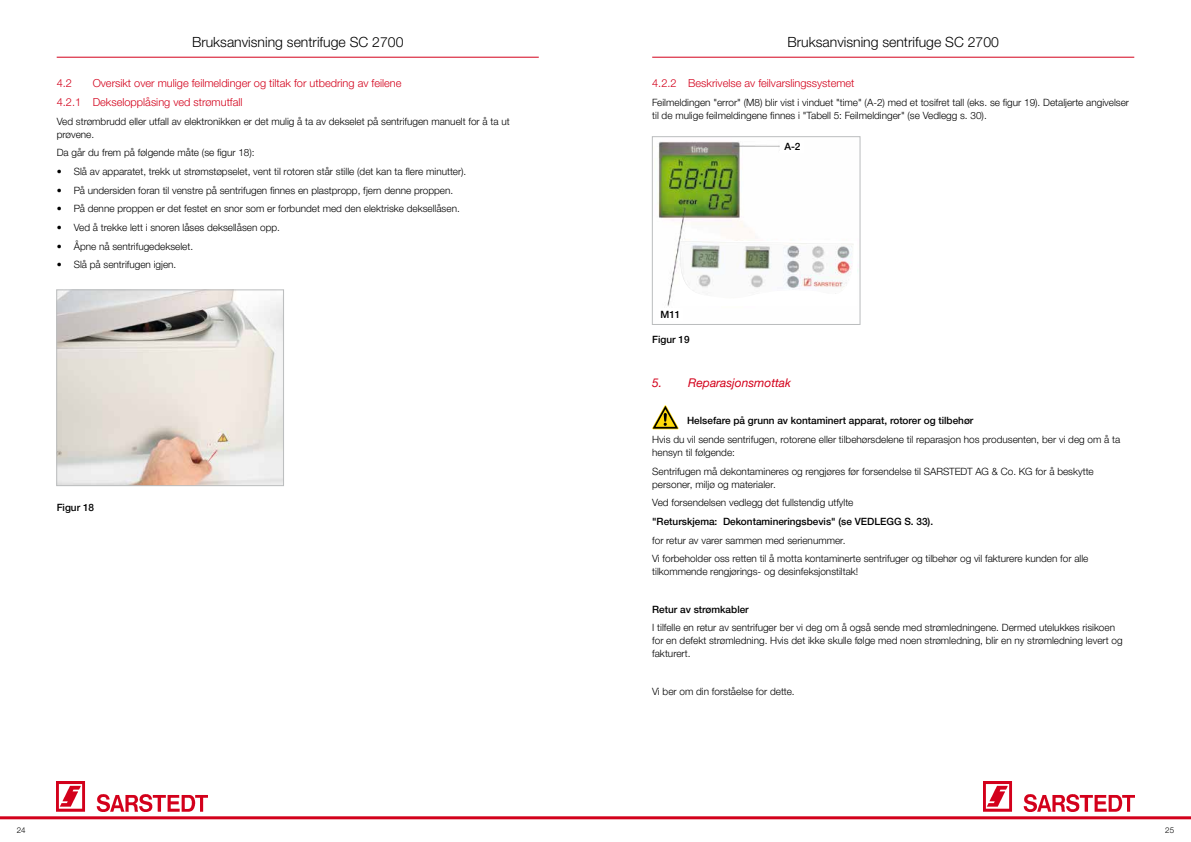
<style>
.page{position:relative;width:1191px;height:842px;background:#fff}
.page>*{position:absolute;margin:0;border:0;box-sizing:border-box;transform-origin:0 0}
.t1{font:300 14px "Helvetica Neue LTW1 G";color:#000}
.t2{font:italic 12px "Helvetica Neue LTW1 G";color:#d3001b}
.t3{font:300 11px/18.9px "Helvetica Neue LTW1 G";color:#d3001b}
.t4{font:300 10px/13px "Helvetica Neue LTW1 G";color:#000}
.t5{font:500 10px "Helvetica Neue LTW1 G";color:#000}
.t6{font:300 8px "Helvetica Neue LTW1 G";color:#000}
</style>
<div class="page">
<hr style="left:57px;top:57px;width:482px;height:1px;background:#d3001b">
<hr style="left:652px;top:57px;width:482px;height:1px;background:#d3001b">
<hr style="left:0;top:816px;width:1191px;height:3px;background:#d3001b">
<img style="left:983px;top:782px;width:151px;height:29px">
<img style="left:57px;top:782px;width:150px;height:29px">
<svg style="left:652px;top:405px;width:26px;height:24px"></svg>
<img style="left:59px;top:292px;width:223px;height:192px">
<div style="left:57px;top:290px;width:227px;height:196px;border:1px solid #bbbdbe"></div>
<img style="left:657px;top:141px;width:201px;height:165px">
<div style="left:652px;top:137px;width:208px;height:188px;border:1px solid #bbbdbe"></div>
<div style="left:780px;top:140px;width:24px;height:13px;background:#fff"></div>
<div style="left:680px;top:241px;width:177px;height:65px;background:#fff"></div>
<img style="left:680px;top:241px;width:173px;height:53px">
<h1 class="t1" style="left:192px;top:33px;width:213px">Bruksanvisning sentrifuge SC 2700</h1>
<h1 class="t1" style="left:787px;top:33px;width:213px">Bruksanvisning sentrifuge SC 2700</h1>
<p class="t3" style="left:57px;top:74px;width:346px;text-indent:36px">Oversikt over mulige feilmeldinger og tiltak for utbedring av feilene<br>4.2.1 Dekselopplåsing ved strømutfall</p>
<p class="t4" style="left:57px;top:115px;width:454px">Ved strømbrudd eller utfall av elektronikken er det mulig å ta av dekselet på sentrifugen manuelt for å ta ut prøvene.</p>
<p class="t4" style="left:57px;top:146px;width:199px">Da går du frem på følgende måte (se figur 18):</p>
<p class="t4" style="left:57px;top:165px;width:411px">• Slå av apparatet, trekk ut strømstøpselet, vent til rotoren står stille (det kan ta flere minutter).</p>
<p class="t4" style="left:57px;top:184px;width:398px">• På undersiden foran til venstre på sentrifugen finnes en plastpropp, fjern denne proppen.</p>
<p class="t4" style="left:57px;top:202px;width:404px">• På denne proppen er det festet en snor som er forbundet med den elektriske deksellåsen.</p>
<p class="t4" style="left:57px;top:221px;width:225px">• Ved å trekke lett i snoren låses deksellåsen opp.</p>
<p class="t4" style="left:57px;top:240px;width:138px">• Åpne nå sentrifugedekselet.</p>
<p class="t4" style="left:57px;top:258px;width:121px">• Slå på sentrifugen igjen.</p>
<p class="t3" style="left:57px;top:74px;width:17px">4.2</p>
<p class="t5" style="left:57px;top:502px;width:39px">Figur 18</p>
<p class="t3" style="left:652px;top:74px;width:204px">4.2.2 Beskrivelse av feilvarslingssystemet</p>
<p class="t4" style="left:652px;top:96px;width:478px">Feilmeldingen "error" (M8) blir vist i vinduet "time" (A-2) med et tosifret tall (eks. se figur 19). Detaljerte angivelser til de mulige feilmeldingene finnes i "Tabell 5: Feilmeldinger" (se Vedlegg s. 30).</p>
<p class="t5" style="left:660px;top:308px;width:22px">M11</p>
<p class="t5" style="left:784px;top:140px;width:18px">A-2</p>
<p class="t5" style="left:652px;top:333px;width:39px">Figur 19</p>
<p class="t2" style="left:652px;top:375px;width:140px">5. Reparasjonsmottak</p>
<p class="t5" style="left:687px;top:415px;width:288px">Helsefare på grunn av kontaminert apparat, rotorer og tilbehør</p>
<p class="t4" style="left:652px;top:433px;width:469px">Hvis du vil sende sentrifugen, rotorene eller tilbehørsdelene til reparasjon hos produsenten, ber vi deg om å ta hensyn til følgende:</p>
<p class="t4" style="left:652px;top:465px;width:443px">Sentrifugen må dekontamineres og rengjøres før forsendelse til SARSTEDT AG &amp; Co. KG for å beskytte personer, miljø og materialer.</p>
<p class="t4" style="left:652px;top:496px;width:203px">Ved forsendelsen vedlegg det fullstendig utfylte</p>
<p class="t5" style="left:652px;top:515px;width:282px">"Returskjema: Dekontamineringsbevis" (se VEDLEGG S. 33).</p>
<p class="t4" style="left:652px;top:531px;width:438px;line-height:18.7px">for retur av varer sammen med serienummer.<br>Vi forbeholder oss retten til å motta kontaminerte sentrifuger og tilbehør og vil fakturere kunden for alle</p>
<p class="t4" style="left:652px;top:565px;width:208px">tilkommende rengjørings- og desinfeksjonstiltak!</p>
<p class="t5" style="left:652px;top:603px;width:98px">Retur av strømkabler</p>
<p class="t4" style="left:652px;top:621px;width:472px">I tilfelle en retur av sentrifuger ber vi deg om å også sende med strømledningene. Dermed utelukkes risikoen for en defekt strømledning. Hvis det ikke skulle følge med noen strømledning, blir en ny strømledning levert og fakturert.</p>
<p class="t4" style="left:652px;top:685px;width:144px">Vi ber om din forståelse for dette.</p>
<p class="t6" style="left:17px;top:825px;width:10px">24</p>
<p class="t6" style="left:1165px;top:825px;width:10px">25</p>
</div>
